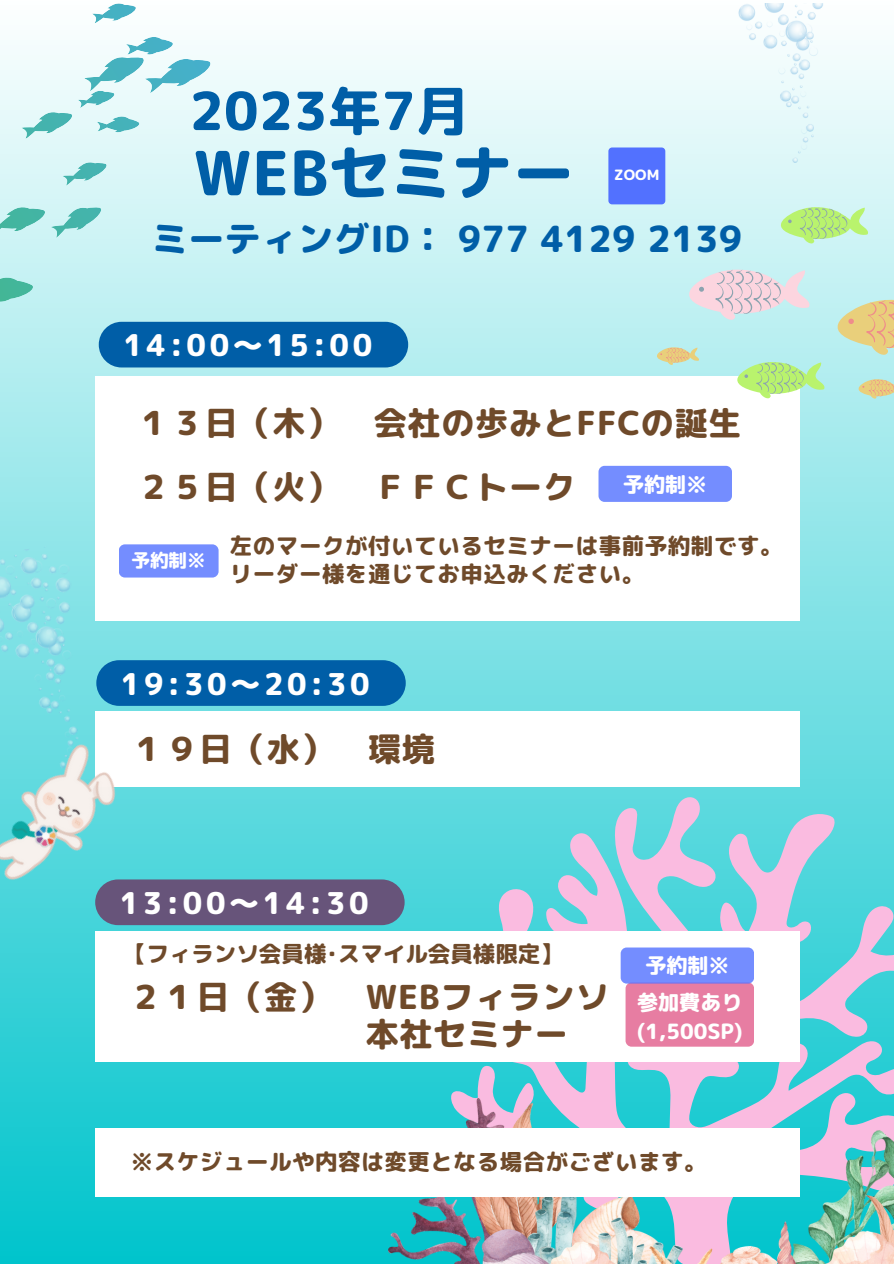
<style>
.page{position:relative;width:894px;height:1264px;background:#fff}
.page>*{position:absolute;margin:0;border:0;box-sizing:border-box;transform-origin:0 0}
.t1{font:60.75px "rounded mplus 1 p heavy";letter-spacing:.01em;color:#005ea7}
.t2{font:52.5px "rounded mplus 1 p heavy";letter-spacing:.01em;color:#005ea7}
.t3{font:36px "rounded mplus 1 p heavy";letter-spacing:.01em;color:#005ea7}
.t4{font:33px/64.2px "rounded mplus 1 p heavy";letter-spacing:.025em;color:#6f4a2a}
.t5{font:30px "rounded mplus 1 p heavy";letter-spacing:.12em;color:#fff}
.t6{font:22.5px/28.2px "rounded mplus 1 p heavy";letter-spacing:.025em;color:#6f4a2a}
.t7{font:22.5px "rounded mplus 1 p heavy";color:#6f4a2a}
.t8{font:21px/29.2px "rounded mplus 1 p heavy";color:#fff}
.t9{font:18.6px "rounded mplus 1 p heavy";color:#fff}
.t10{font:14.25px "rounded mplus 1 p heavy";color:#fff}
</style>
<div class="page">
<div style="left:0;top:0;width:893px;height:1263px;background:linear-gradient(to bottom,#fdffff,#01c4cc)"></div>
<svg style="left:423px;top:797px;width:470px;height:301px;background:#80ccdc"></svg>
<img style="left:388px;top:1098px;width:505px;height:165px">
<div style="left:95px;top:931px;width:704px;height:130px;background:#fff"></div>
<svg style="left:0;top:207px;width:45px;height:29px"></svg>
<svg style="left:21px;top:112px;width:51px;height:27px"></svg>
<svg style="left:97px;top:116px;width:42px;height:16px"></svg>
<svg style="left:92px;top:3px;width:44px;height:20px"></svg>
<svg style="left:0;top:277px;width:33px;height:25px"></svg>
<svg style="left:51px;top:207px;width:50px;height:31px;background:#9bdcd9"></svg>
<svg style="left:62px;top:162px;width:45px;height:24px"></svg>
<svg style="left:78px;top:37px;width:132px;height:71px"></svg>
<div style="left:95px;top:1128px;width:704px;height:69px;background:#fff"></div>
<div style="left:95px;top:376px;width:704px;height:244px;background:#fff"></div>
<div style="left:95px;top:711px;width:704px;height:75px;background:#fff"></div>
<div style="left:625px;top:982px;width:129px;height:64px;background:#e77da2;border-radius:6px"></div>
<div style="left:598px;top:466px;width:133px;height:36px;background:#748dff;border-radius:6px"></div>
<div style="left:119px;top:544px;width:99px;height:33px;background:#748dff;border-radius:6px"></div>
<div style="left:608px;top:147px;width:57px;height:57px;background:#5271ff;border-radius:4px"></div>
<div style="left:99px;top:322px;width:309px;height:45px;background:#005ea7;border-radius:23px"></div>
<svg style="left:763px;top:206px;width:105px;height:38px;background:#c1efb4"></svg>
<svg style="left:648px;top:268px;width:245px;height:131px;background:#cae8dc"></svg>
<img style="left:731px;top:3px;width:95px;height:159px">
<div style="left:620px;top:947px;width:134px;height:36px;background:#748dff;border-radius:6px"></div>
<div style="left:95px;top:879px;width:309px;height:46px;background:#67547a;border-radius:23px"></div>
<div style="left:96px;top:660px;width:309px;height:46px;background:#005ea7;border-radius:23px"></div>
<img style="left:0;top:772px;width:152px;height:146px">
<img style="left:0;top:544px;width:96px;height:232px">
<h2 class="t2" style="left:189px;top:74px;width:280px">2023年7月</h2>
<h1 class="t1" style="left:193px;top:130px;width:382px">WEBセミナー</h1>
<p class="t10" style="left:614px;top:164px;width:47px">ZOOM</p>
<h3 class="t3" style="left:152px;top:213px;width:591px">ミーティングID： 977 4129 2139</h3>
<h3 class="t5" style="left:123px;top:324px;width:250px">14:00～15:00</h3>
<h3 class="t4" style="left:137px;top:390px;width:606px">１３日（木） 会社の歩みとFFCの誕生<br>２５日（火） ＦＦＣトーク</h3>
<p class="t8" style="left:623px;top:469px;width:86px">予約制※</p>
<p class="t9" style="left:131px;top:546px;width:76px">予約制※</p>
<p class="t6" style="left:230px;top:531px;width:554px">左のマークが付いているセミナーは事前予約制です。リーダー様を通じてお申込みください。</p>
<h3 class="t5" style="left:121px;top:662px;width:250px">19:30～20:30</h3>
<h3 class="t4" style="left:131px;top:716px;width:305px">１９日（水） 環境</h3>
<h3 class="t5" style="left:120px;top:881px;width:250px">13:00～14:30</h3>
<p class="t7" style="left:124px;top:937px;width:440px">【フィランソ会員様･スマイル会員様限定】</p>
<p class="t8" style="left:645px;top:950px;width:86px">予約制※</p>
<h3 class="t4" style="left:365px;top:977px;width:244px;line-height:37.2px;text-indent:-236px">２１日（金） WEBフィランソ本社セミナー</h3>
<p class="t8" style="left:636px;top:987px;width:107px">参加費あり(1,500SP)</p>
<p class="t6" style="left:131px;top:1147px;width:577px">※スケジュールや内容は変更となる場合がございます。</p>
</div>
